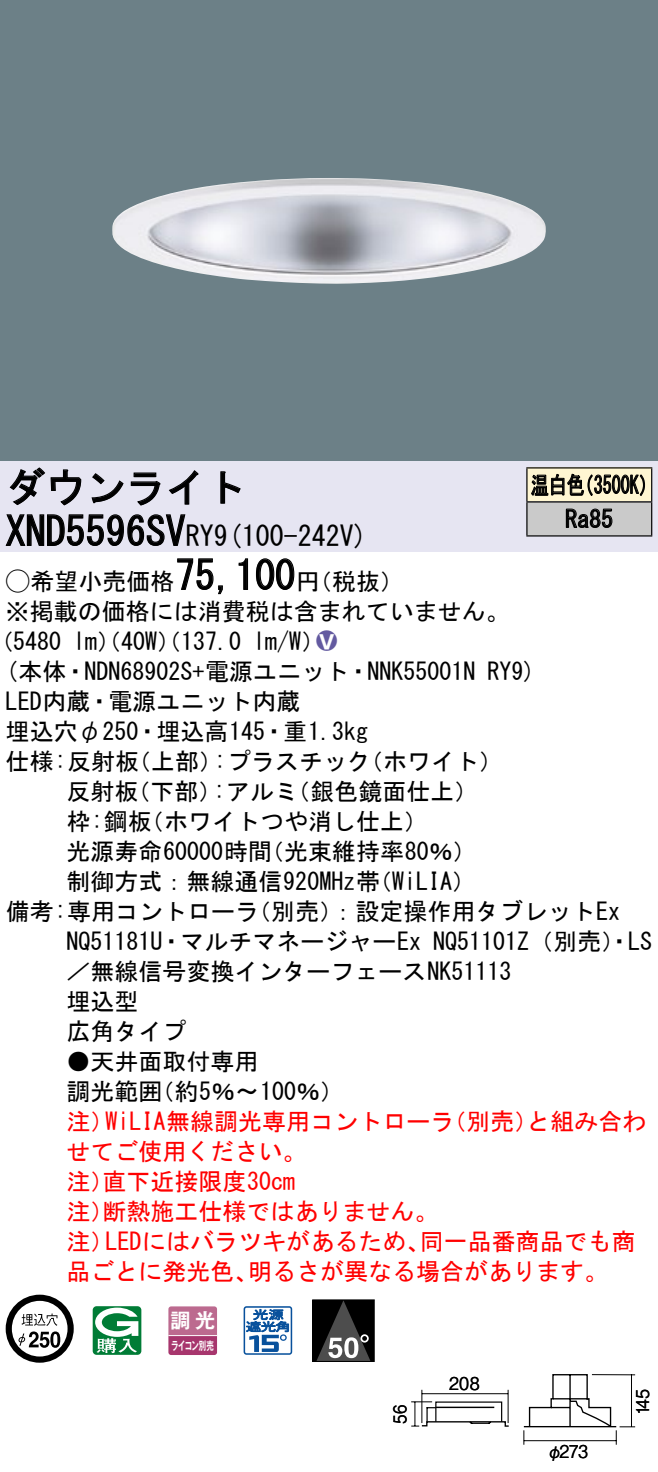
<style>
.page{position:relative;width:658px;height:1472px;background:#fff}
.page>*{position:absolute;margin:0;border:0;box-sizing:border-box;transform-origin:0 0}
.t1{font:40px "MS Gothic";color:#000}
.t2{font:28px "MS Gothic";color:#000}
.t3{font:24px/30px "MS Gothic";color:#000}
.t4{font:24px/30px "MS Gothic";color:#f00}
.t5{font:24px/34px "MS Gothic";color:#000;scale:.75 1}
.t6{font:24px "Ford Classification 1";color:#635aa0}
.t7{font:20px "Gothic MB101 Pro De Bold 90 pv RKSJ H";color:#fff}
.t8{font:17.6px "Gothic BBB Pro Medium 90 pv RKSJ H";letter-spacing:-.005em;color:#000;scale:.9 1}
.t9{font:17.6px "Gothic BBB Pro Medium 90 pv RKSJ H";letter-spacing:-.005em;color:#000;scale:.85 1}
.t10{font:11.6px "Gothic MB101 Pro De Bold 90 pv RKSJ H";letter-spacing:-.05em;color:#fff;scale:.65 1}
.s1{font-size:28px}
.s2{font-family:"Ford Classification 1"}
.s3{color:#fff}
</style>
<div class="page">
<div style="left:0;top:0;width:658px;height:462px;background:#6c8087"></div>
<img style="left:112px;top:178px;width:434px;height:106px">
<div style="left:0;top:462px;width:658px;height:90px;background:#e6e5f2"></div>
<svg style="left:9px;top:467px;width:73px;height:39px"></svg>
<svg style="left:91px;top:473px;width:33px;height:30px"></svg>
<svg style="left:130px;top:472px;width:30px;height:34px"></svg>
<svg style="left:168px;top:470px;width:30px;height:35px"></svg>
<svg style="left:220px;top:471px;width:21px;height:33px"></svg>
<svg style="left:5px;top:514px;width:181px;height:32px"></svg>
<svg style="left:177px;top:558px;width:46px;height:37px"></svg>
<svg style="left:238px;top:558px;width:10px;height:32px"></svg>
<svg style="left:256px;top:558px;width:39px;height:32px"></svg>
<svg style="left:6px;top:1295px;width:68px;height:68px"></svg>
<svg style="left:50px;top:1331px;width:10px;height:17px"></svg>
<svg style="left:93px;top:1306px;width:48px;height:49px"></svg>
<svg style="left:168px;top:1306px;width:49px;height:49px"></svg>
<hr style="left:168px;top:1335px;width:49px;height:1px;background:#fff">
<svg style="left:243px;top:1306px;width:49px;height:49px"></svg>
<div style="left:312px;top:1300px;width:62px;height:61px;background:#000"></div>
<svg style="left:317px;top:1301px;width:53px;height:59px"></svg>
<div style="left:312px;top:1299px;width:62px;height:63px;border:1px solid #000"></div>
<div style="left:527px;top:468px;width:124px;height:34px;background:#fff6d2"></div>
<div style="left:527px;top:502px;width:124px;height:34px;background:#cacaca"></div>
<hr style="left:526px;top:467px;width:126px;height:2px;background:#000">
<hr style="left:526px;top:468px;width:1px;height:33px;background:#000">
<hr style="left:651px;top:468px;width:1px;height:33px;background:#000">
<hr style="left:526px;top:501px;width:126px;height:2px;background:#000">
<hr style="left:526px;top:502px;width:1px;height:33px;background:#000">
<hr style="left:651px;top:502px;width:1px;height:33px;background:#000">
<hr style="left:526px;top:535px;width:126px;height:2px;background:#000">
<svg style="left:531px;top:473px;width:114px;height:23px"></svg>
<svg style="left:565px;top:508px;width:47px;height:20px"></svg>
<svg style="left:523px;top:1374px;width:112px;height:71px"></svg>
<svg style="left:411px;top:1401px;width:98px;height:26px"></svg>
<div style="left:435px;top:1401px;width:67px;height:21px;border:1px solid #000"></div>
<hr style="left:421px;top:1390px;width:1px;height:33px;background:#000">
<hr style="left:507px;top:1390px;width:2px;height:33px;background:#000">
<hr style="left:422px;top:1393px;width:86px;height:1px;background:#000">
<h1 class="t1" style="left:6px;top:467px;width:242px">ダウンライト</h1>
<p class="t2" style="left:214px;top:522px;width:155px">(9 100-242 (V</p>
<h1 class="t1" style="left:6px;top:511px;width:210px">XND5596SV<span class="s1">RY</span></h1>
<h1 class="t1" style="left:175px;top:555px;width:121px">75,100</h1>
<p class="t3" style="left:6px;top:566px;width:505px"><span class="s2">A</span>希望小売価格<br>※掲載の価格には消費税は含まれていません。</p>
<p class="t6" style="left:316px;top:629px;width:22px">2<span class="s3">8</span></p>
<p class="t3" style="left:296px;top:566px;width:109px">（円税抜(</p>
<p class="t3" style="left:253px;top:626px;width:73px">l m (W/</p>
<p class="t3" style="left:-11px;top:626px;width:74px">（5480</p>
<p class="t3" style="left:73px;top:626px;width:170px">lm）（40 ）（W 137.0</p>
<p class="t5" style="left:565px;top:468px;width:65px;text-indent:-34px">温白色<br>Ra85</p>
<p class="t5" style="left:575px;top:468px;width:109px">（3500 (K</p>
<p class="t3" style="left:6px;top:656px;width:471px">(本体・NDN68902 +S 電源ユニット・NNK55001N</p>
<p class="t3" style="left:6px;top:686px;width:296px">LED内蔵・電源ユニット内蔵</p>
<p class="t3" style="left:6px;top:716px;width:364px">埋込穴φ250・埋込高145・重1.3kg</p>
<p class="t3" style="left:359px;top:746px;width:145px">（ホワイト(</p>
<p class="t3" style="left:487px;top:656px;width:50px">RY (9</p>
<p class="t3" style="left:214px;top:746px;width:158px">:プラスチック</p>
<p class="t3" style="left:6px;top:746px;width:135px">仕様:反射板</p>
<p class="t3" style="left:127px;top:746px;width:97px">（上部）</p>
<p class="t3" style="left:66px;top:776px;width:74px">反射板</p>
<p class="t3" style="left:126px;top:776px;width:97px">（下部）</p>
<p class="t3" style="left:213px;top:776px;width:86px">:アルミ</p>
<p class="t3" style="left:286px;top:776px;width:193px">（銀色鏡面仕上(</p>
<p class="t3" style="left:66px;top:806px;width:87px">枠:鋼板</p>
<p class="t3" style="left:140px;top:806px;width:290px">（ホワイトつや消し仕上(</p>
<p class="t3" style="left:66px;top:836px;width:207px">光源寿命60000時間</p>
<p class="t3" style="left:260px;top:836px;width:218px">（光束維持率80％(</p>
<p class="t3" style="left:247px;top:866px;width:374px;text-indent:-181px">制御方式：無線通信920MHz帯<br>（別売：）設定操作用タブレットEx</p>
<p class="t3" style="left:368px;top:866px;width:109px">（WiLIA(</p>
<p class="t3" style="left:6px;top:896px;width:255px">備考:専用コントローラ</p>
<p class="t3" style="left:66px;top:926px;width:446px">NQ51181 ・U マルチマネージャーEx<br>／無線信号変換インターフェースNK51113埋込型<br>広角タイプ</p>
<p class="t3" style="left:150px;top:1046px;width:195px;text-indent:-84px">●天井面取付専用<br>（約5％〜100％(</p>
<p class="t3" style="left:433px;top:926px;width:220px">NQ51101 （Z 別売）・LS</p>
<p class="t3" style="left:66px;top:1076px;width:97px">調光範囲</p>
<p class="t4" style="left:105px;top:1106px;width:350px">WiLIA無線調光専用コントローラ</p>
<p class="t4" style="left:442px;top:1106px;width:97px">（別売）</p>
<p class="t4" style="left:66px;top:1106px;width:49px">注）</p>
<p class="t4" style="left:66px;top:1136px;width:241px">せてご使用ください。</p>
<p class="t4" style="left:102px;top:1166px;width:194px">直下近接限度30cm</p>
<p class="t4" style="left:102px;top:1166px;width:337px;text-indent:-36px">注）<br>断熱施工仕様ではありません。</p>
<p class="t4" style="left:66px;top:1196px;width:49px">注）</p>
<p class="t4" style="left:526px;top:1106px;width:121px">と組み合わ</p>
<p class="t4" style="left:66px;top:1226px;width:49px">注）</p>
<p class="t4" style="left:105px;top:1226px;width:326px">LEDにはバラツキがあるため、</p>
<p class="t4" style="left:420px;top:1226px;width:217px">同一品番商品でも商</p>
<p class="t4" style="left:66px;top:1256px;width:193px">品ごとに発光色、</p>
<p class="t4" style="left:248px;top:1256px;width:362px">明るさが異なる場合があります。</p>
<p class="t7" style="left:171px;top:1304px;width:46px">調光</p>
<p class="t10" style="left:171px;top:1335px;width:67px">ライコン別売</p>
<p class="t9" style="left:386px;top:1424px;width:24px;rotate:-90deg">56</p>
<p class="t8" style="left:449px;top:1369px;width:36px">208</p>
<p class="t8" style="left:559px;top:1437px;width:33px">273</p>
<p class="t8" style="left:546px;top:1437px;width:19px">φ</p>
<p class="t8" style="left:628px;top:1415px;width:31px;rotate:-90deg">145</p>
</div>
